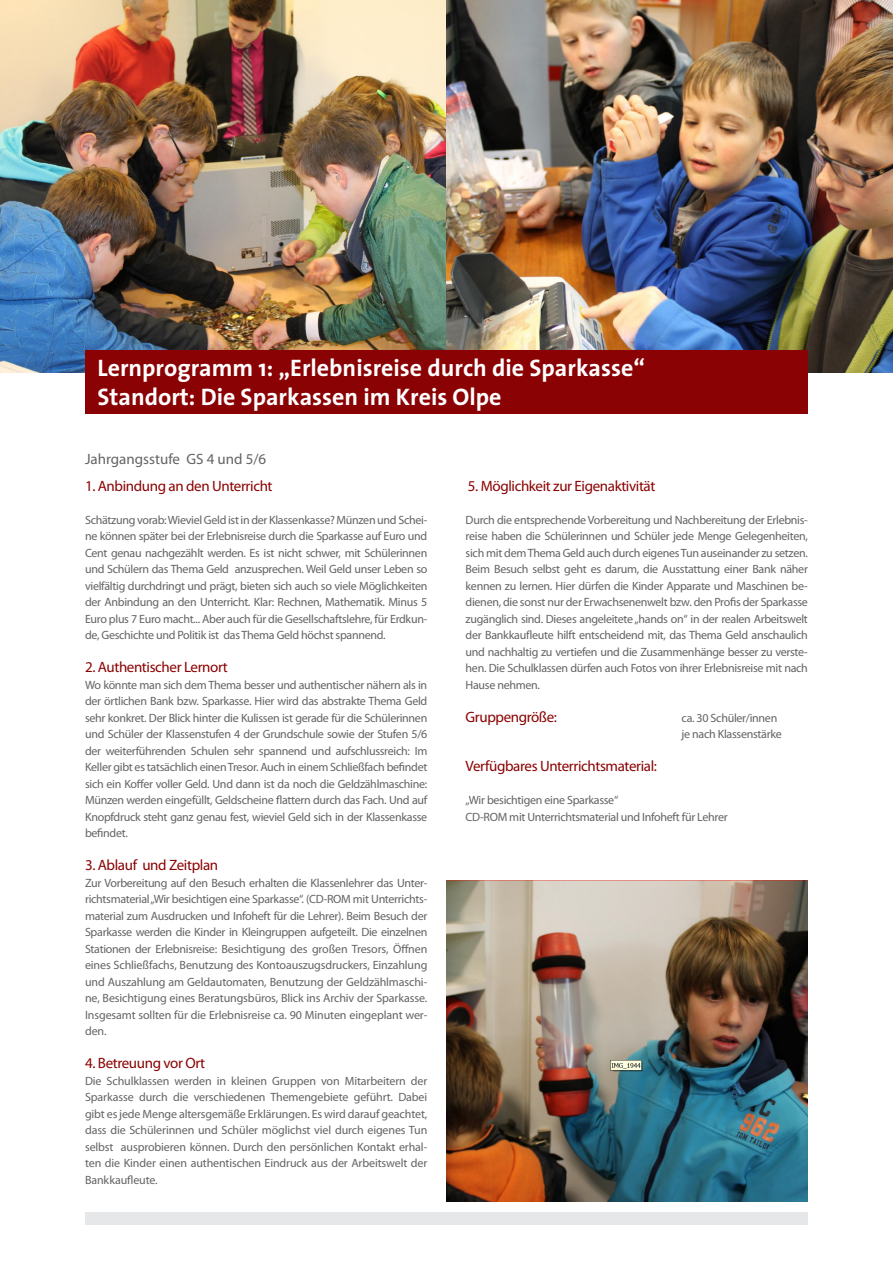
<style>
.page{position:relative;width:893px;height:1263px;background:#fff}
.page>*{position:absolute;margin:0;border:0;box-sizing:border-box;transform-origin:0 0}
.t1{font:700 24px/29.4px "The Sans";color:#fff}
.t2{font:15px "Myriad Pro";letter-spacing:-.025em;color:#8b0202}
.t3{font:15px "Myriad Pro";color:#636366}
.t4{font:12px/16.5px "Myriad Pro";letter-spacing:-.025em;color:#636366;text-align:justify}
</style>
<div class="page">
<div style="left:85px;top:1212px;width:723px;height:13px;background:#e6e7e9"></div>
<img style="left:0;top:0;width:893px;height:372px">
<img style="left:446px;top:880px;width:362px;height:322px">
<div style="left:85px;top:350px;width:723px;height:63px;background:#8b0204"></div>
<h1 class="t1" style="left:97px;top:352px;width:549px">Lernprogramm 1: „Erlebnisreise durch die Sparkasse“<br>Standort: Die Sparkassen im Kreis Olpe</h1>
<p class="t3" style="left:85px;top:450px;width:183px">Jahrgangsstufe GS 4 und 5/6</p>
<p class="t2" style="left:85px;top:476px;width:189px">1. Anbindung an den Unterricht</p>
<p class="t4" style="left:85px;top:511px;width:344px">Schätzung vorab: Wieviel Geld ist in der Klassenkasse? Münzen und Schei&shy;ne können später bei der Erlebnisreise durch die Sparkasse auf Euro und Cent genau nachgezählt werden. Es ist nicht schwer, mit Schülerinnen und Schülern das Thema Geld anzusprechen. Weil Geld unser Leben so vielfältig durchdringt und prägt, bieten sich auch so viele Möglichkeiten der Anbindung an den Unterricht. Klar: Rechnen, Mathematik. Minus 5<br>Euro plus 7 Euro macht... Aber auch für die Gesellschaftslehre, für Erdkun&shy;de, Geschichte und Politik ist das Thema Geld höchst spannend.</p>
<p class="t2" style="left:85px;top:658px;width:144px">2. Authentischer Lernort</p>
<p class="t4" style="left:85px;top:676px;width:344px">Wo könnte man sich dem Thema besser und authentischer nähern als in der örtlichen Bank bzw. Sparkasse. Hier wird das abstrakte Thema Geld sehr konkret. Der Blick hinter die Kulissen ist gerade für die Schülerinnen und Schüler der Klassenstufen 4 der Grundschule sowie der Stufen 5/6 der weiterführenden Schulen sehr spannend und aufschlussreich: Im Keller gibt es tatsächlich einen Tresor. Auch in einem Schließfach befindet sich ein Koffer voller Geld. Und dann ist da noch die Geldzählmaschine:<br>Münzen werden eingefüllt, Geldscheine flattern durch das Fach. Und auf Knopfdruck steht ganz genau fest, wieviel Geld sich in der Klassenkasse befindet.</p>
<p class="t2" style="left:85px;top:856px;width:135px">3. Ablauf und Zeitplan</p>
<p class="t4" style="left:85px;top:874px;width:344px">Zur Vorbereitung auf den Besuch erhalten die Klassenlehrer das Unter&shy;richtsmaterial „Wir besichtigen eine Sparkasse“. (CD-ROM mit Unterrichts&shy;material zum Ausdrucken und Infoheft für die Lehrer). Beim Besuch der Sparkasse werden die Kinder in Kleingruppen aufgeteilt. Die einzelnen Stationen der Erlebnisreise: Besichtigung des großen Tresors, Öffnen eines Schließfachs, Benutzung des Kontoauszugsdruckers, Einzahlung und Auszahlung am Geldautomaten, Benutzung der Geldzählmaschi&shy;ne, Besichtigung eines Beratungsbüros, Blick ins Archiv der Sparkasse.<br>Insgesamt sollten für die Erlebnisreise ca. 90 Minuten eingeplant wer&shy;den.</p>
<p class="t2" style="left:85px;top:1054px;width:122px">4. Betreuung vor Ort</p>
<p class="t4" style="left:85px;top:1072px;width:344px">Die Schulklassen werden in kleinen Gruppen von Mitarbeitern der Sparkasse durch die verschiedenen Themengebiete geführt. Dabei gibt es jede Menge altersgemäße Erklärungen. Es wird darauf geachtet, dass die Schülerinnen und Schüler möglichst viel durch eigenes Tun selbst ausprobieren können. Durch den persönlichen Kontakt erhal&shy;ten die Kinder einen authentischen Eindruck aus der Arbeitswelt der Bankkaufleute.</p>
<p class="t2" style="left:468px;top:476px;width:189px">5. Möglichkeit zur Eigenaktivität</p>
<p class="t4" style="left:466px;top:511px;width:344px">Durch die entsprechende Vorbereitung und Nachbereitung der Erlebnis&shy;reise haben die Schülerinnen und Schüler jede Menge Gelegenheiten, sich mit dem Thema Geld auch durch eigenes Tun auseinander zu setzen.<br>Beim Besuch selbst geht es darum, die Ausstattung einer Bank näher kennen zu lernen. Hier dürfen die Kinder Apparate und Maschinen be&shy;dienen, die sonst nur der Erwachsenenwelt bzw. den Profis der Sparkasse zugänglich sind. Dieses angeleitete „hands on“ in der realen Arbeitswelt der Bankkaufleute hilft entscheidend mit, das Thema Geld anschaulich und nachhaltig zu vertiefen und die Zusammenhänge besser zu verste&shy;hen. Die Schulklassen dürfen auch Fotos von ihrer Erlebnisreise mit nach Hause nehmen.</p>
<p class="t2" style="left:466px;top:707px;width:93px">Gruppengröße:</p>
<p class="t4" style="left:682px;top:709px;width:97px">ca. 30 Schüler/innen</p>
<p class="t4" style="left:682px;top:726px;width:102px">je nach Klassenstärke</p>
<p class="t2" style="left:466px;top:757px;width:193px">Verfügbares Unterrichtsmaterial:</p>
<p class="t4" style="left:466px;top:792px;width:154px">„Wir besichtigen eine Sparkasse“</p>
<p class="t4" style="left:466px;top:808px;width:264px">CD-ROM mit Unterrichtsmaterial und Infoheft für Lehrer</p>
</div>
